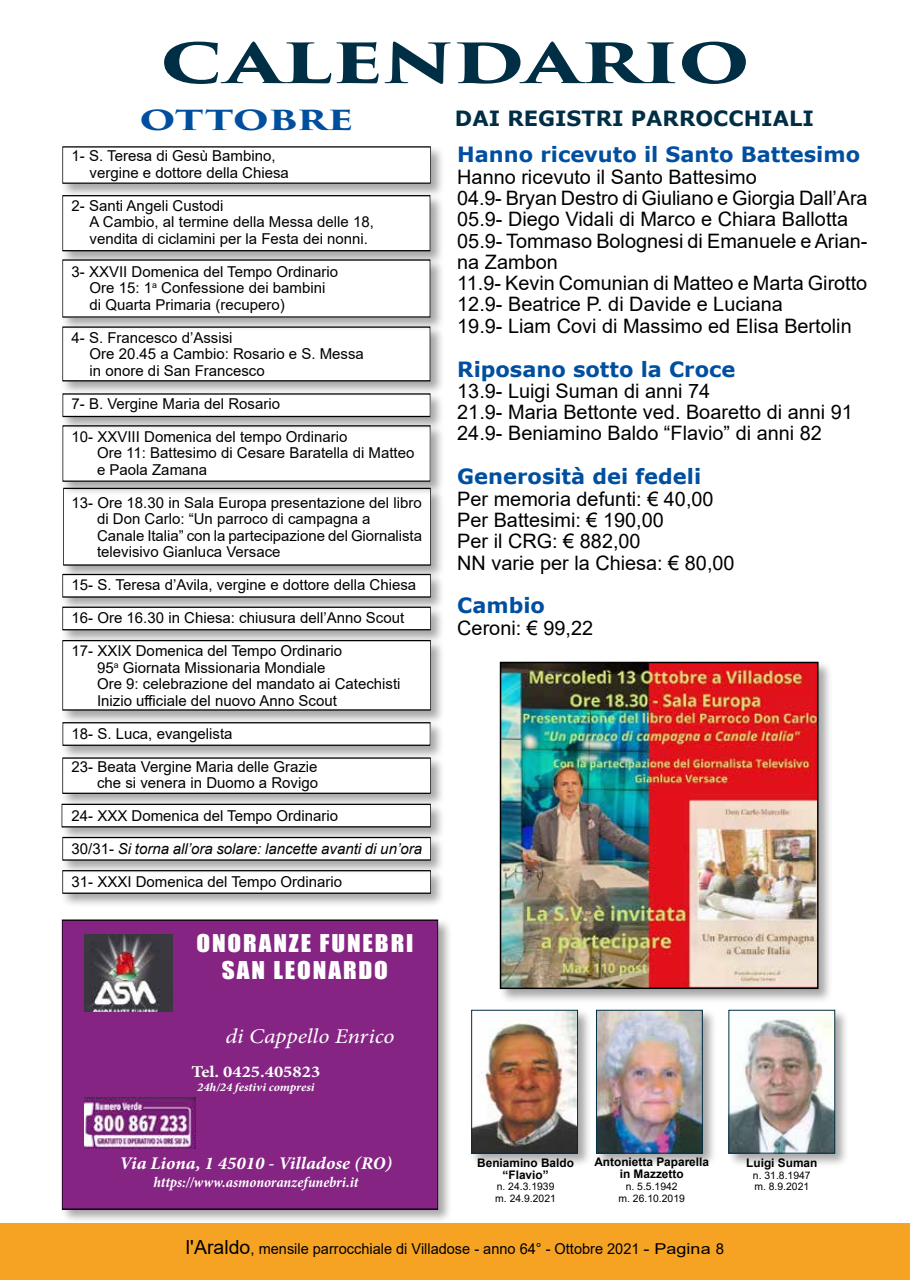
<style>
.page{position:relative;width:910px;height:1280px;background:#fff}
.page>*{position:absolute;margin:0;border:0;box-sizing:border-box;transform-origin:0 0}
.t1{font:700 54px "Trajan Pro 3";letter-spacing:-.01em;color:#002e45;scale:1.41 1}
.t2{font:700 27px "Trajan Pro 3";letter-spacing:-.015em;color:#004f9f;scale:1.41 1}
.t3{font:22.5px/27px "Impact";letter-spacing:.075em;color:#fff;text-align:center;scale:1.12 1}
.t4{font:700 21px "Verdana";color:#004f9f}
.t5{font:700 21px "Verdana";color:#002e45}
.t6{font:italic 21px "Minion Pro";letter-spacing:-.005em;color:#fff;scale:1.12 1}
.t7{font:19.95px/21.3px "Arial";color:#000}
.t8{font:italic 700 condensed 18px "Minion Pro";color:#fff;scale:1.12 1}
.t9{font:700 16.5px "Minion Pro";color:#fff;scale:1.12 1}
.t10{font:15px/16.5px "Arial";color:#000}
.t11{font:italic 15px "Arial";color:#000}
.t12{font:italic 700 condensed 15px "Minion Pro";letter-spacing:-.005em;color:#fff}
.t13{font:italic 700 condensed 12px "Minion Pro";color:#fff;scale:1.12 1}
.t14{font:700 11.85px/11.9px "Arial";color:#000;text-align:center}
.t15{font:10.35px/11.9px "Arial";color:#000}
.s1{font-style:normal}
.s2{font-size:19.5px}
</style>
<div class="page">
<div style="left:0;top:1224px;width:910px;height:56px;background:#f6a324"></div>
<div style="left:60px;top:802px;width:385px;height:40px;background:#000;opacity:.35"></div>
<div style="left:62px;top:804px;width:368px;height:23px;background:#fff"></div>
<div style="left:61px;top:804px;width:370px;height:23px;border:1px solid #000"></div>
<div style="left:61px;top:755px;width:384px;height:53px;background:#000;opacity:.35"></div>
<div style="left:63px;top:758px;width:367px;height:35px;background:#fff"></div>
<div style="left:62px;top:757px;width:369px;height:37px;border:1px solid #000"></div>
<div style="left:61px;top:868px;width:385px;height:41px;background:#000;opacity:.35"></div>
<div style="left:63px;top:871px;width:367px;height:22px;background:#fff"></div>
<div style="left:62px;top:870px;width:369px;height:24px;border:1px solid #000"></div>
<div style="left:61px;top:835px;width:385px;height:40px;background:#000;opacity:.35"></div>
<div style="left:63px;top:837px;width:367px;height:23px;background:#fff"></div>
<div style="left:62px;top:837px;width:369px;height:23px;border:1px solid #000"></div>
<div style="left:61px;top:486px;width:384px;height:94px;background:#000;opacity:.35"></div>
<div style="left:64px;top:488px;width:366px;height:77px;background:#fff"></div>
<div style="left:61px;top:423px;width:384px;height:73px;background:#000;opacity:.35"></div>
<div style="left:63px;top:426px;width:367px;height:55px;background:#fff"></div>
<div style="left:62px;top:425px;width:369px;height:57px;border:1px solid #000"></div>
<div style="left:61px;top:720px;width:384px;height:41px;background:#000;opacity:.35"></div>
<div style="left:63px;top:723px;width:367px;height:22px;background:#fff"></div>
<div style="left:62px;top:722px;width:369px;height:24px;border:1px solid #000"></div>
<div style="left:61px;top:391px;width:384px;height:41px;background:#000;opacity:.35"></div>
<div style="left:63px;top:394px;width:367px;height:22px;background:#fff"></div>
<div style="left:62px;top:393px;width:369px;height:24px;border:1px solid #000"></div>
<div style="left:61px;top:144px;width:385px;height:54px;background:#000;opacity:.35"></div>
<div style="left:63px;top:147px;width:367px;height:36px;background:#fff"></div>
<div style="left:62px;top:146px;width:369px;height:38px;border:1px solid #000"></div>
<div style="left:61px;top:572px;width:385px;height:40px;background:#000;opacity:.35"></div>
<div style="left:63px;top:574px;width:367px;height:23px;background:#fff"></div>
<div style="left:62px;top:574px;width:369px;height:23px;border:1px solid #000"></div>
<div style="left:61px;top:605px;width:385px;height:40px;background:#000;opacity:.35"></div>
<div style="left:63px;top:607px;width:367px;height:23px;background:#fff"></div>
<div style="left:62px;top:607px;width:369px;height:23px;border:1px solid #000"></div>
<div style="left:61px;top:193px;width:384px;height:73px;background:#000;opacity:.35"></div>
<div style="left:63px;top:196px;width:367px;height:55px;background:#fff"></div>
<div style="left:62px;top:195px;width:368px;height:56px;border:1px solid #000"></div>
<div style="left:61px;top:325px;width:384px;height:71px;background:#000;opacity:.35"></div>
<div style="left:63px;top:327px;width:367px;height:54px;background:#fff"></div>
<div style="left:62px;top:327px;width:368px;height:54px;border:1px solid #000"></div>
<div style="left:61px;top:638px;width:384px;height:87px;background:#000;opacity:.35"></div>
<div style="left:63px;top:641px;width:367px;height:69px;background:#fff"></div>
<div style="left:62px;top:640px;width:369px;height:70px;border:1px solid #000"></div>
<div style="left:61px;top:257px;width:384px;height:75px;background:#000;opacity:.35"></div>
<div style="left:63px;top:260px;width:367px;height:57px;background:#fff"></div>
<div style="left:60px;top:918px;width:393px;height:306px;background:#000;opacity:.35"></div>
<div style="left:62px;top:920px;width:376px;height:289px;background:#852483"></div>
<div style="left:62px;top:920px;width:376px;height:289px;border:1px solid #000"></div>
<img style="left:85px;top:934px;width:88px;height:77px">
<img style="left:85px;top:1097px;width:110px;height:51px">
<div style="left:727px;top:1008px;width:122px;height:160px;background:#000;opacity:.35"></div>
<img style="left:731px;top:1012px;width:102px;height:139px">
<div style="left:594px;top:1008px;width:123px;height:160px;background:#000;opacity:.35"></div>
<img style="left:598px;top:1012px;width:103px;height:139px">
<div style="left:596px;top:1010px;width:107px;height:143px;border:1px solid #002e45"></div>
<div style="left:470px;top:1008px;width:122px;height:160px;background:#000;opacity:.35"></div>
<img style="left:473px;top:1012px;width:103px;height:139px">
<div style="left:471px;top:1010px;width:107px;height:143px;border:1px solid #002e45"></div>
<div style="left:498px;top:660px;width:335px;height:343px;background:#000;opacity:.35"></div>
<img style="left:503px;top:665px;width:312px;height:321px">
<div style="left:500px;top:662px;width:318px;height:327px;border:2px solid #000"></div>
<h1 class="t1" style="left:160px;top:23px;width:420px">CALENDARIO</h1>
<h3 class="t5" style="left:455px;top:103px;width:360px">DAI REGISTRI PARROCCHIALI</h3>
<p class="t10" style="left:90px;top:148px;width:201px;text-indent:-18px">1- S. Teresa di Gesù Bambino, vergine e dottore della Chiesa</p>
<p class="t10" style="left:90px;top:197px;width:286px;text-indent:-18px">2- Santi Angeli Custodi<br>A Cambio, al termine della Messa delle 18, vendita di ciclamini per la Festa dei nonni.</p>
<p class="t10" style="left:90px;top:263px;width:250px;text-indent:-18px">3- XXVII Domenica del Tempo Ordinario<br>Ore 15: 1<sup>a</sup> Confessione dei bambini di Quarta Primaria (recupero)</p>
<p class="t10" style="left:90px;top:329px;width:276px;text-indent:-18px">4- S. Francesco d’Assisi<br>Ore 20.45 a Cambio: Rosario e S. Messa in onore di San Francesco</p>
<p class="t10" style="left:72px;top:395px;width:210px">7- B. Vergine Maria del Rosario</p>
<p class="t10" style="left:97px;top:428px;width:319px;text-indent:-26px">10- XXVIII Domenica del tempo Ordinario<br>Ore 11: Battesimo di Cesare Baratella di Matteo e Paola Zamana</p>
<p class="t10" style="left:97px;top:494px;width:326px;text-indent:-26px">13- Ore 18.30 in Sala Europa presentazione del libro di Don Carlo: “Un parroco di campagna a<br>Canale Italia” con la partecipazione del Giornalista televisivo Gianluca Versace</p>
<p class="t10" style="left:72px;top:577px;width:346px">15- S. Teresa d’Avila, vergine e dottore della Chiesa</p>
<p class="t10" style="left:72px;top:610px;width:334px">16- Ore 16.30 in Chiesa: chiusura dell’Anno Scout</p>
<p class="t10" style="left:97px;top:643px;width:305px;text-indent:-25px">17- XXIX Domenica del Tempo Ordinario<br>95<sup>a</sup> Giornata Missionaria Mondiale<br>Ore 9: celebrazione del mandato ai Catechisti Inizio ufficiale del nuovo Anno Scout</p>
<p class="t10" style="left:72px;top:725px;width:162px">18- S. Luca, evangelista</p>
<p class="t10" style="left:72px;top:758px;width:248px;text-align:right">23- Beata Vergine Maria delle Grazie che si venera in Duomo a Rovigo</p>
<p class="t10" style="left:72px;top:808px;width:268px">24- XXX Domenica del Tempo Ordinario</p>
<p class="t11" style="left:72px;top:839px;width:352px"><span class="s1">30/31-</span> Si torna all’ora solare: lancette avanti di un’ora</p>
<p class="t10" style="left:72px;top:874px;width:272px">31- XXXI Domenica del Tempo Ordinario</p>
<h2 class="t2" style="left:139px;top:100px;width:153px">OTTOBRE</h2>
<h3 class="t4" style="left:457px;top:140px;width:404px">Hanno ricevuto il Santo Battesimo</h3>
<p class="t7" style="left:457px;top:166px;width:412px">Hanno ricevuto il Santo Battesimo<br>04.9- Bryan Destro di Giuliano e Giorgia Dall’Ara 05.9- Diego Vidali di Marco e Chiara Ballotta 05.9- Tommaso Bolognesi di Emanuele e Arian&shy;na Zambon<br>11.9- Kevin Comunian di Matteo e Marta Girotto 12.9- Beatrice P. di Davide e Luciana<br>19.9- Liam Covi di Massimo ed Elisa Bertolin</p>
<h3 class="t4" style="left:457px;top:354px;width:280px">Riposano sotto la Croce</h3>
<h3 class="t7" style="left:457px;top:380px;width:397px">13.9- Luigi Suman di anni 74<br>21.9- Maria Bettonte ved. Boaretto di anni 91<br>24.9- Beniamino Baldo “Flavio” di anni 82</h3>
<h3 class="t4" style="left:457px;top:462px;width:245px">Generosità dei fedeli</h3>
<h3 class="t7" style="left:457px;top:488px;width:279px">Per memoria defunti: € 40,00<br>Per Battesimi: € 190,00<br>Per il CRG: € 882,00<br>NN varie per la Chiesa: € 80,00</h3>
<h3 class="t4" style="left:457px;top:591px;width:89px">Cambio</h3>
<h3 class="t7" style="left:457px;top:617px;width:137px">Ceroni: € 99,22</h3>
<h3 class="t3" style="left:196px;top:929px;width:195px">ONORANZE FUNEBRI<br>SAN LEONARDO</h3>
<h3 class="t6" style="left:226px;top:1022px;width:152px">di Cappello Enrico</h3>
<p class="t9" style="left:191px;top:1060px;width:116px">Tel. 0425.405823</p>
<p class="t13" style="left:197px;top:1079px;width:106px">24h/24 festivi compresi</p>
<p class="t8" style="left:120px;top:1150px;width:245px">Via Liona, 1 45010 - Villadose (RO)</p>
<p class="t12" style="left:153px;top:1171px;width:206px">https://www.asmonoranzefunebri.it</p>
<p class="t14" style="left:477px;top:1157px;width:98px">Beniamino Baldo “Flavio”</p>
<p class="t15" style="left:495px;top:1181px;width:62px">n. 24.3.1939 m. 24.9.2021</p>
<p class="t14" style="left:594px;top:1156px;width:116px">Antonietta Paparella in Mazzetto</p>
<p class="t15" style="left:619px;top:1180px;width:68px;text-align:center">n. 5.5.1942<br>m. 26.10.2019</p>
<p class="t14" style="left:746px;top:1157px;width:73px">Luigi Suman</p>
<p class="t15" style="left:753px;top:1169px;width:59px">n. 31.8.1947 m. 8.9.2021</p>
<p class="t10" style="left:186px;top:1241px;width:540px"><span class="s2">l'Araldo</span>, mensile parrocchiale di Villadose - anno 64° - Ottobre 2021 - Pagina 8</p>
</div>
